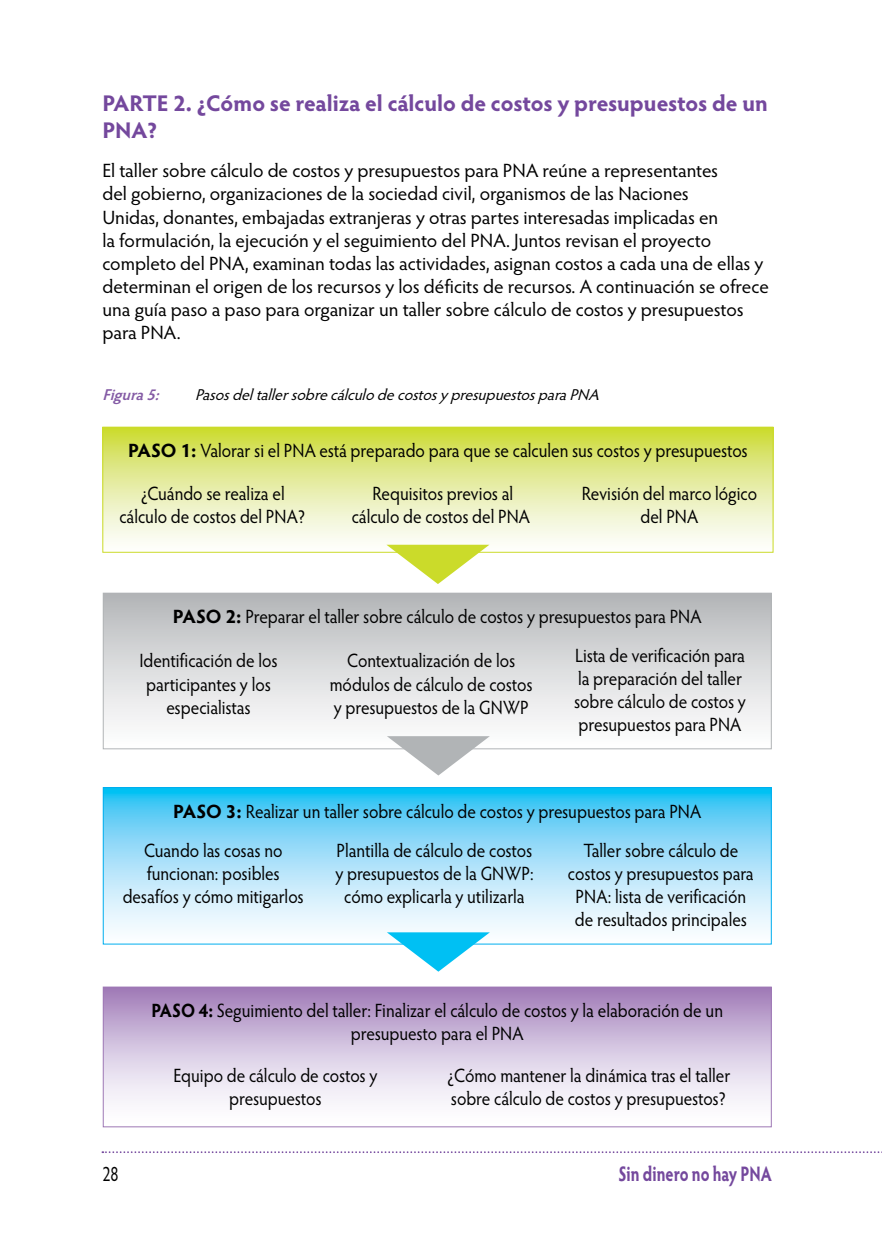
<style>
.page{position:relative;width:882px;height:1260px;background:#fff}
.page>*{position:absolute;margin:0;border:0;box-sizing:border-box;transform-origin:0 0}
.t1{font:700 22.75px/27.3px "Hypatia Sans Pro";letter-spacing:-.005em;color:#74489d}
.t2{font:700 21px "Hypatia Sans Pro";color:#74489d;scale:.75 1}
.t3{font:21px "Hypatia Sans Pro";color:#000;scale:.75 1}
.t4{font:19.25px/23.1px "Hypatia Sans Pro";letter-spacing:-.005em;color:#000;text-align:center;scale:.9 1}
.t5{font:19.25px/23.1px "Hypatia Sans Pro";letter-spacing:-.005em;color:#000}
.t6{font:italic 15.75px "Hypatia Sans Pro";color:#000}
.t7{font:italic 600 15.75px "Hypatia Sans Pro";color:#845ba5}
.s1{font-weight:700}
</style>
<div class="page">
<svg style="left:102px;top:1151px;width:780px;height:2px"></svg>
<div style="left:103px;top:593px;width:668px;height:156px;background:linear-gradient(to bottom,#b5b7ba,#fff)"></div>
<div style="left:103px;top:593px;width:669px;height:156px;border:1px solid #b1b4b6"></div>
<svg style="left:387px;top:736px;width:103px;height:40px"></svg>
<svg style="left:105px;top:789px;width:665px;height:144px;background:#9ddff9"></svg>
<div style="left:103px;top:787px;width:669px;height:158px;border:1px solid #00aeef"></div>
<svg style="left:387px;top:932px;width:103px;height:40px"></svg>
<div style="left:103px;top:987px;width:668px;height:140px;background:linear-gradient(to bottom,#a684bd,#fff)"></div>
<div style="left:103px;top:987px;width:669px;height:140px;border:1px solid #9e78b5"></div>
<svg style="left:104px;top:429px;width:668px;height:116px;background:#e5eca1"></svg>
<div style="left:102px;top:427px;width:672px;height:126px;border:1px solid #cbdb2a"></div>
<svg style="left:386px;top:545px;width:103px;height:39px"></svg>
<p class="t1" style="left:102px;top:89px;width:667px">PARTE 2. ¿Cómo se realiza el cálculo de costos y presupuestos de un<br>PNA?</p>
<p class="t5" style="left:102px;top:159px;width:668px">El taller sobre cálculo de costos y presupuestos para PNA reúne a representantes<br>del gobierno, organizaciones de la sociedad civil, organismos de las Naciones<br>Unidas, donantes, embajadas extranjeras y otras partes interesadas implicadas en<br>la formulación, la ejecución y el seguimiento del PNA. Juntos revisan el proyecto completo del PNA, examinan todas las actividades, asignan costos a cada una de ellas y determinan el origen de los recursos y los déficits de recursos. A continuación se ofrece una guía paso a paso para organizar un taller sobre cálculo de costos y presupuestos para PNA.</p>
<p class="t7" style="left:102px;top:383px;width:63px">Figura5:</p>
<p class="t6" style="left:195px;top:384px;width:410px">Pasosdeltallersobrecálculodecostosy presupuestosparaPNA</p>
<p class="t4" style="left:140px;top:429px;width:676px;line-height:42.2px;text-align:left;text-indent:-12px"><span class="s1">PASO 1:</span> Valorar si el PNA está preparado para que se calculen sus costos y presupuestos ¿Cuándo se realiza el</p>
<p class="t4" style="left:120px;top:504px;width:208px">cálculo de costos del PNA?</p>
<p class="t4" style="left:352px;top:481px;width:200px">Requisitos previos al cálculo de costos del PNA</p>
<p class="t4" style="left:582px;top:481px;width:196px">Revisión del marco lógico del PNA</p>
<p class="t4" style="left:173px;top:605px;width:589px"><span class="s1">PASO 2:</span> Preparar el taller sobre cálculo de costos y presupuestos para PNA</p>
<p class="t4" style="left:139px;top:649px;width:155px">Identificación de los participantes y los especialistas</p>
<p class="t4" style="left:330px;top:649px;width:227px">Contextualización de los módulos de cálculo de costos y presupuestos de la GNWP</p>
<p class="t4" style="left:574px;top:643px;width:192px;text-align:left">Lista de verificación para la preparación del taller sobre cálculo de costos y presupuestos para PNA</p>
<p class="t4" style="left:144px;top:791px;width:621px;line-height:38.7px;text-align:left;text-indent:29px"><span class="s1">PASO 3:</span> Realizar un taller sobre cálculo de costos y presupuestos para PNA<br>Cuando las cosas no</p>
<p class="t4" style="left:123px;top:861px;width:203px">funcionan: posibles desafíos y cómo mitigarlos</p>
<p class="t4" style="left:335px;top:838px;width:222px">Plantilla de cálculo de costos y presupuestos de la GNWP: cómo explicarla y utilizarla</p>
<p class="t4" style="left:568px;top:838px;width:208px">Taller sobre cálculo de costos y presupuestos para<br>PNA: lista de verificación de resultados principales</p>
<p class="t4" style="left:152px;top:999px;width:637px"><span class="s1">PASO 4:</span> Seguimiento del taller: Finalizar el cálculo de costos y la elaboración de un presupuesto para el PNA</p>
<p class="t4" style="left:173px;top:1064px;width:228px">Equipo de cálculo de costos y presupuestos</p>
<p class="t4" style="left:447px;top:1064px;width:316px;text-align:left">¿Cómo mantener la dinámica tras el taller sobre cálculo de costos y presupuestos?</p>
<p class="t3" style="left:102px;top:1160px;width:23px">28</p>
<p class="t2" style="left:619px;top:1159px;width:206px">Sin dinero no hay PNA</p>
</div>
